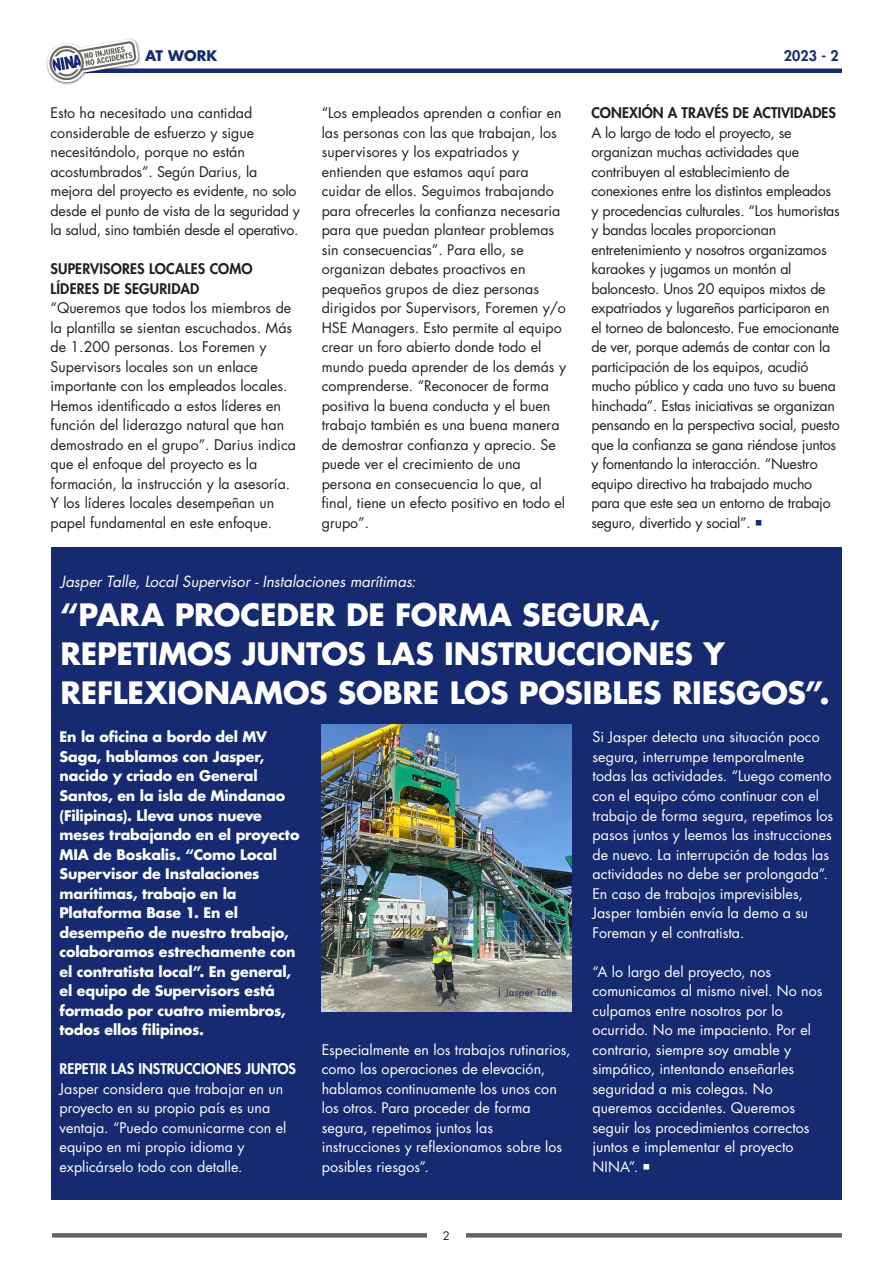
<style>
.page{position:relative;width:893px;height:1263px;background:#fff}
.page>*{position:absolute;margin:0;border:0;box-sizing:border-box;transform-origin:0 0}
._002_BOS_Heading_2_Chapter___50_50_pt{font:700 30px/39px "Futura Std";letter-spacing:-.005em;color:#fff}
._002_BOS_Heading_2_Chapter___50_50_pt-2{font:italic 15px "Futura Std";color:#fff}
._005_BOS_Body___No_Hyph___9_5_13_pt{font:14.25px/19.5px "Futura Std";color:#231f20}
._005_BOS_Body___No_Hyph___9_5_13_pt-2{font:14.25px/19.5px "Futura Std";letter-spacing:.005em;color:#fff}
._005_BOS_Body___No_Hyph___9_5_13_pt-3{font:14.25px/19.5px "Futura Std";letter-spacing:-.02em;color:#231f20}
._005_BOS_Body___No_Hyph___9_5_13_pt-4{font:700 14.25px/19.5px "Futura Std";letter-spacing:-.01em;color:#fff}
._000_BOS_Introduction___9_5_13_pt{font:14.25px/19.5px "Futura Std";letter-spacing:-.01em;color:#231f20}
._000_BOS_Introduction___9_5_13_pt-2{font:800 14.25px/19.5px "Futura Std";letter-spacing:.005em;color:#231f20}
._000_BOS_Introduction___9_5_13_pt-3{font:800 14.25px "Futura Std";color:#fff}
._000_BOS_Introduction___9_5_13_pt-4{font:700 14.25px "Futura Std";letter-spacing:.005em;color:#162a71}
._000_BOS_Introduction___9_5_13_pt-5{font:800 14.25px "Futura Std";color:#162a71}
._002_BOS_Heading_2_Chapter___50_50_pt-3{font:11.4px "Futura Std";color:#231f20}
.Onderschrift{font:9.75px "Futura Std";letter-spacing:.025em;color:#162a71}
.s1{color:#162a71}
</style>
<div class="page">
<div style="left:51px;top:68px;width:791px;height:5px;background:#162a71"></div>
<div style="left:46px;top:38px;width:95px;height:47px;background:#231f20;opacity:.55"></div>
<svg style="left:47px;top:39px;width:92px;height:44px"></svg>
<svg style="left:52px;top:1233px;width:790px;height:4px;fill:#64665c"></svg>
<div style="left:427px;top:1222px;width:38px;height:26px;background:#fff"></div>
<div style="left:51px;top:547px;width:791px;height:652px;background:#162a71"></div>
<img style="left:322px;top:724px;width:249px;height:288px">
<p class="_000_BOS_Introduction___9_5_13_pt-4" style="left:145px;top:46px;width:74px">AT WORK</p>
<p class="_000_BOS_Introduction___9_5_13_pt-5" style="left:784px;top:46px;width:56px">2023 - 2</p>
<p class="_000_BOS_Introduction___9_5_13_pt" style="left:51px;top:104px;width:251px">Esto ha necesitado una cantidad considerable de esfuerzo y sigue necesitándolo, porque no están acostumbrados”. Según Darius, la mejora del proyecto es evidente, no solo desde el punto de vista de la seguridad y la salud, sino también desde el operativo.</p>
<p class="_000_BOS_Introduction___9_5_13_pt-2" style="left:51px;top:259px;width:204px">SUPERVISORES LOCALES COMO<br>LÍDERES DE SEGURIDAD</p>
<p class="_005_BOS_Body___No_Hyph___9_5_13_pt" style="left:51px;top:299px;width:247px">“Queremos que todos los miembros de la plantilla se sientan escuchados. Más de 1.200 personas. Los Foremen y Supervisors locales son un enlace importante con los empleados locales.<br>Hemos identificado a estos líderes en función del liderazgo natural que han demostrado en el grupo”. Darius indica que el enfoque del proyecto es la formación, la instrucción y la asesoría.<br>Y los líderes locales desempeñan un papel fundamental en este enfoque.</p>
<p class="_005_BOS_Body___No_Hyph___9_5_13_pt" style="left:322px;top:104px;width:246px">“Los empleados aprenden a confiar en las personas con las que trabajan, los supervisores y los expatriados y entienden que estamos aquí para cuidar de ellos. Seguimos trabajando para ofrecerles la confianza necesaria para que puedan plantear problemas sin consecuencias”. Para ello, se organizan debates proactivos en pequeños grupos de diez personas dirigidos por Supervisors, Foremen y/o HSE Managers. Esto permite al equipo crear un foro abierto donde todo el mundo pueda aprender de los demás y comprenderse. “Reconocer de forma positiva la buena conducta y el buen trabajo también es una buena manera de demostrar confianza y aprecio. Se puede ver el crecimiento de una persona en consecuencia lo que, al final, tiene un efecto positivo en todo el grupo”.</p>
<p class="_000_BOS_Introduction___9_5_13_pt-2" style="left:591px;top:103px;width:246px">CONEXIÓN A TRAVÉS DE ACTIVIDADES</p>
<p class="_005_BOS_Body___No_Hyph___9_5_13_pt-3" style="left:591px;top:123px;width:250px">A lo largo de todo el proyecto, se organizan muchas actividades que contribuyen al establecimiento de conexiones entre los distintos empleados y procedencias culturales. “Los humoristas y bandas locales proporcionan entretenimiento y nosotros organizamos karaokes y jugamos un montón al baloncesto. Unos 20 equipos mixtos de expatriados y lugareños participaron en el torneo de baloncesto. Fue emocionante de ver, porque además de contar con la participación de los equipos, acudió mucho público y cada uno tuvo su buena hinchada”. Estas iniciativas se organizan pensando en la perspectiva social, puesto que la confianza se gana riéndose juntos y fomentando la interacción. “Nuestro equipo directivo ha trabajado mucho para que este sea un entorno de trabajo seguro, divertido y social”. <span class="s1">○</span></p>
<p class="_002_BOS_Heading_2_Chapter___50_50_pt-2" style="left:61px;top:571px;width:357px">Jasper Talle, Local Supervisor - Instalaciones marítimas:</p>
<p class="_002_BOS_Heading_2_Chapter___50_50_pt" style="left:61px;top:595px;width:771px">“PARA PROCEDER DE FORMA SEGURA,<br>REPETIMOS JUNTOS LAS INSTRUCCIONES Y<br>REFLEXIONAMOS SOBRE LOS POSIBLES RIESGOS”.</p>
<p class="_005_BOS_Body___No_Hyph___9_5_13_pt-4" style="left:60px;top:727px;width:241px">En la oficina a bordo del MV<br>Saga, hablamos con Jasper, nacido y criado en General<br>Santos, en la isla de Mindanao (Filipinas). Lleva unos nueve meses trabajando en el proyecto<br>MIA de Boskalis. “Como Local<br>Supervisor de Instalaciones marítimas, trabajo en la<br>Plataforma Base 1. En el desempeño de nuestro trabajo, colaboramos estrechamente con el contratista local”. En general, el equipo de Supervisors está formado por cuatro miembros, todos ellos filipinos.</p>
<p class="_000_BOS_Introduction___9_5_13_pt-3" style="left:60px;top:1060px;width:238px">REPETIR LAS INSTRUCCIONES JUNTOS</p>
<p class="_005_BOS_Body___No_Hyph___9_5_13_pt-2" style="left:60px;top:1079px;width:228px">Jasper considera que trabajar en un proyecto en su propio país es una ventaja. “Puedo comunicarme con el equipo en mi propio idioma y explicárselo todo con detalle.</p>
<p class="Onderschrift" style="left:497px;top:986px;width:62px">| Jasper Talle</p>
<p class="_005_BOS_Body___No_Hyph___9_5_13_pt-2" style="left:322px;top:1040px;width:250px">Especialmente en los trabajos rutinarios, como las operaciones de elevación, hablamos continuamente los unos con los otros. Para proceder de forma segura, repetimos juntos las instrucciones y reflexionamos sobre los posibles riesgos”.</p>
<p class="_005_BOS_Body___No_Hyph___9_5_13_pt-2" style="left:592px;top:728px;width:242px">Si Jasper detecta una situación poco segura, interrumpe temporalmente todas las actividades. “Luego comento con el equipo cómo continuar con el trabajo de forma segura, repetimos los pasos juntos y leemos las instrucciones de nuevo. La interrupción de todas las actividades no debe ser prolongada”.<br>En caso de trabajos imprevisibles, Jasper también envía la demo a su Foreman y el contratista.</p>
<p class="_005_BOS_Body___No_Hyph___9_5_13_pt-2" style="left:592px;top:962px;width:231px">“A lo largo del proyecto, nos comunicamos al mismo nivel. No nos culpamos entre nosotros por lo ocurrido. No me impaciento. Por el contrario, siempre soy amable y simpático, intentando enseñarles seguridad a mis colegas. No queremos accidentes. Queremos seguir los procedimientos correctos juntos e implementar el proyecto<br>NINA”. ○</p>
<p class="_002_BOS_Heading_2_Chapter___50_50_pt-3" style="left:443px;top:1228px;width:9px">2</p>
</div>
